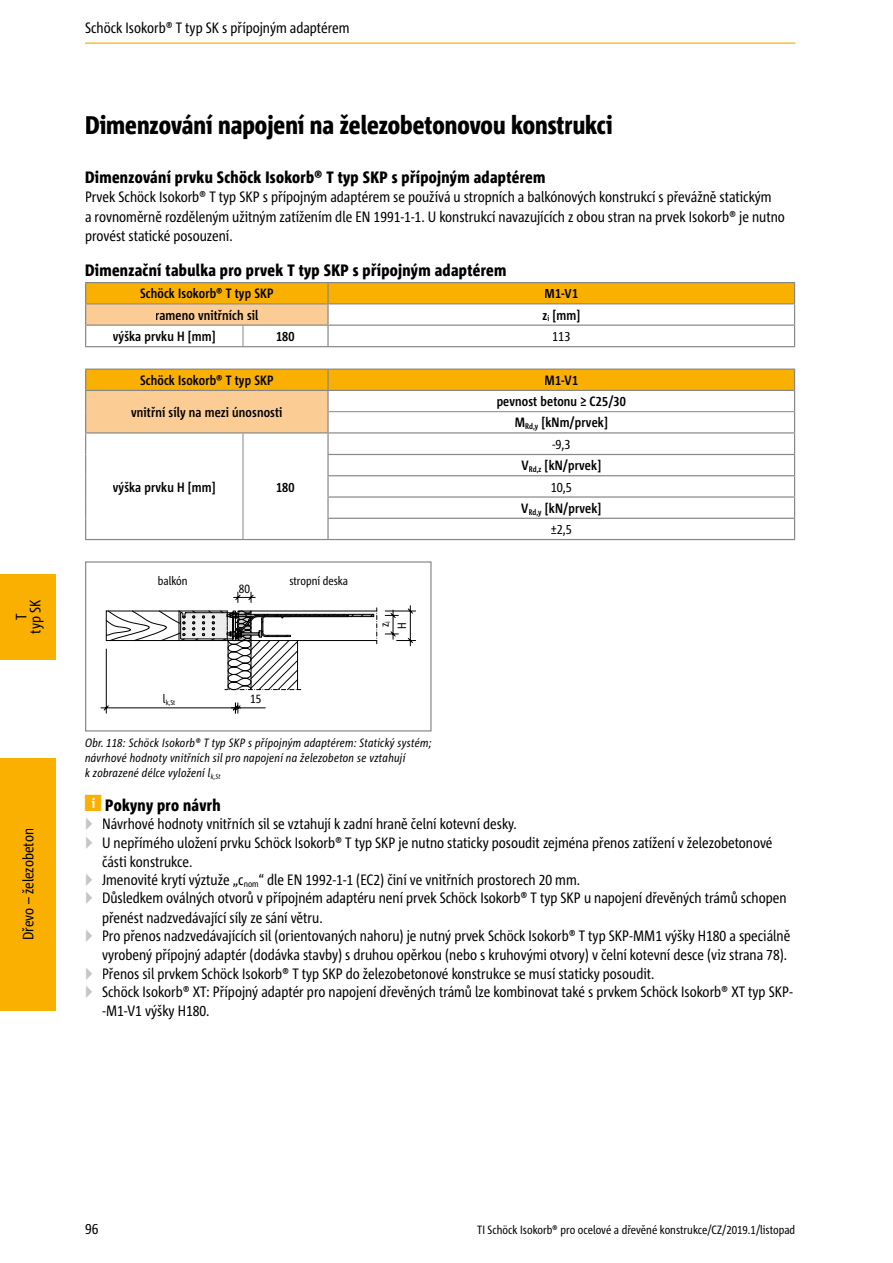
<style>
.page{position:relative;width:893px;height:1263px;background:#fff}
.page>*{position:absolute;margin:0;border:0;box-sizing:border-box;transform-origin:0 0}
.t1{font:800 condensed 25.5px "Corpid Schoeck";color:#000}
.t2{font:800 condensed 16.5px "Corpid Schoeck";letter-spacing:.02em;color:#000}
.t3{font:condensed 15px/18.1px "Corpid Schoeck";color:#000}
.t4{font:700 condensed 13.5px/21.3px "Corpid Schoeck";letter-spacing:.01em;color:#000;text-align:center}
.t5{font:condensed 13.5px "Corpid Schoeck";color:#000}
.t6{font:12.45px "Corpid Cd Schoeck";color:#000}
.t7{font:italic condensed 12px/15px "Corpid Schoeck";letter-spacing:.02em;color:#000}
.t8{font:condensed 12px "Corpid Schoeck";color:#000}
.t9{font:condensed 7.2px "Corpid Schoeck";color:#000}
.s1{font-weight:400}
.s2{color:#c6c6c6}
</style>
<div class="page">
<div style="left:0;top:758px;width:55px;height:252px;background:#f9b000"></div>
<div style="left:0;top:574px;width:55px;height:85px;background:#f9b000"></div>
<hr style="left:85px;top:43px;width:710px;height:1px;background:#f9b000">
<hr style="left:85px;top:282px;width:158px;height:1px;background:#878787">
<hr style="left:243px;top:282px;width:85px;height:1px;background:#878787">
<hr style="left:328px;top:282px;width:467px;height:1px;background:#878787">
<hr style="left:85px;top:346px;width:158px;height:1px;background:#878787">
<hr style="left:243px;top:346px;width:85px;height:1px;background:#878787">
<hr style="left:328px;top:346px;width:467px;height:1px;background:#878787">
<svg style="left:85px;top:283px;width:710px;height:63px"></svg>
<div style="left:140px;top:288px;width:133px;height:13px;background:#f9b000"></div>
<div style="left:545px;top:289px;width:32px;height:9px;background:#f9b000"></div>
<div style="left:156px;top:309px;width:102px;height:11px;background:#fbcc93"></div>
<hr style="left:85px;top:539px;width:158px;height:1px;background:#878787">
<hr style="left:243px;top:539px;width:85px;height:1px;background:#878787">
<hr style="left:328px;top:539px;width:467px;height:1px;background:#878787">
<svg style="left:85px;top:369px;width:710px;height:170px"></svg>
<div style="left:140px;top:375px;width:133px;height:13px;background:#f9b000"></div>
<div style="left:545px;top:376px;width:32px;height:9px;background:#f9b000"></div>
<div style="left:131px;top:406px;width:151px;height:14px;background:#fbcc93"></div>
<svg style="left:100px;top:591px;width:316px;height:123px"></svg>
<div style="left:85px;top:561px;width:347px;height:170px;border:1px solid #878787"></div>
<p class="t3" style="left:14px;top:634px;width:36px;line-height:14.1px;text-align:center;rotate:-90deg">T<br>typ SK</p>
<p class="t3" style="left:19px;top:940px;width:113px;rotate:-90deg">Dřevo – železobeton</p>
<p class="t3" style="left:85px;top:18px;width:266px">Schöck Isokorb® T typ SK s přípojným adaptérem</p>
<h1 class="t1" style="left:85px;top:109px;width:529px">Dimenzování napojení na železobetonovou konstrukci</h1>
<p class="t2" style="left:85px;top:167px;width:462px">Dimenzování prvku Schöck Isokorb® T typ SKP s přípojným adaptérem</p>
<p class="t3" style="left:85px;top:187px;width:701px;line-height:19.5px">Prvek Schöck Isokorb® T typ SKP s přípojným adaptérem se používá u stropních a balkónových konstrukcí s převážně statickým<br>a rovnoměrně rozděleným užitným zatížením dle EN 1991-1-1. U konstrukcí navazujících z obou stran na prvek Isokorb® je nutno provést statické posouzení.</p>
<p class="t2" style="left:85px;top:259px;width:423px">Dimenzační tabulka pro prvek T typ SKP s přípojným adaptérem</p>
<p class="t4" style="left:140px;top:283px;width:135px">Schöck Isokorb® T typ SKP</p>
<p class="t4" style="left:544px;top:283px;width:35px">M1-V1</p>
<p class="t4" style="left:155px;top:304px;width:105px">rameno vnitřních sil</p>
<p class="t4" style="left:542px;top:304px;width:39px">z<sub>i</sub> [mm]</p>
<p class="t4" style="left:113px;top:326px;width:104px">výška prvku H [mm]</p>
<p class="t4" style="left:276px;top:326px;width:20px">180</p>
<p class="t5" style="left:552px;top:328px;width:20px">113</p>
<p class="t4" style="left:140px;top:369px;width:135px">Schöck Isokorb® T typ SKP</p>
<p class="t4" style="left:544px;top:369px;width:35px">M1-V1</p>
<p class="t4" style="left:131px;top:401px;width:153px">vnitřní síly na mezi únosnosti</p>
<p class="t4" style="left:497px;top:391px;width:131px">pevnost betonu ≥ C25/30<br>M<sub>Rd,y</sub> [kNm/prvek]</p>
<p class="t4" style="left:113px;top:476px;width:104px">výška prvku H [mm]</p>
<p class="t4" style="left:276px;top:476px;width:20px">180</p>
<p class="t8" style="left:158px;top:573px;width:31px">balkón</p>
<p class="t9" style="left:163px;top:697px;width:14px"><sup>l</sup>k,St</p>
<p class="t6" style="left:239px;top:581px;width:13px">80</p>
<p class="t8" style="left:289px;top:573px;width:60px">stropní deska</p>
<p class="t6" style="left:250px;top:691px;width:13px">15</p>
<p class="t8" style="left:377px;top:627px;width:7px;rotate:-90deg">z<sub>i</sub></p>
<p class="t8" style="left:394px;top:629px;width:8px;rotate:-90deg">H</p>
<p class="t7" style="left:85px;top:735px;width:348px">Obr. 118: Schöck Isokorb® T typ SKP s přípojným adaptérem: Statický systém; návrhové hodnoty vnitřních sil pro napojení na železobeton se vztahují<br>k zobrazené délce vyložení l<sub>k,St</sub></p>
<p class="t4" style="left:521px;top:433px;width:82px"><span class="s1">-9,3<br></span>V<sub>Rd,z</sub> [kN/prvek]<br><span class="s1">10,5<br></span>V<sub>Rd,y</sub> [kN/prvek] <span class="s1">±2,5</span></p>
<p class="t2" style="left:105px;top:795px;width:117px">Pokyny pro návrh</p>
<p class="t3" style="left:85px;top:815px;width:689px"><span class="s2">▶</span> Návrhové hodnoty vnitřních sil se vztahují k zadní hraně čelní kotevní desky.<br><span class="s2">▶</span> U nepřímého uložení prvku Schöck Isokorb® T typ SKP je nutno staticky posoudit zejména přenos zatížení v železobetonové</p>
<p class="t3" style="left:85px;top:853px;width:703px;text-indent:17px">části konstrukce.<br><span class="s2">▶</span> Jmenovité krytí výztuže „c<sub>nom</sub>“ dle EN 1992-1-1 (EC2) činí ve vnitřních prostorech 20 mm.<br><span class="s2">▶</span> Důsledkem oválných otvorů v přípojném adaptéru není prvek Schöck Isokorb® T typ SKP u napojení dřevěných trámů schopen</p>
<p class="t3" style="left:85px;top:908px;width:707px;text-indent:17px">přenést nadzvedávající síly ze sání větru.<br><span class="s2">▶</span> Pro přenos nadzvedávajících sil (orientovaných nahoru) je nutný prvek Schöck Isokorb® T typ SKP-MM1 výšky H180 a speciálně</p>
<p class="t3" style="left:85px;top:946px;width:709px;text-indent:17px">vyrobený přípojný adaptér (dodávka stavby) s druhou opěrkou (nebo s kruhovými otvory) v čelní kotevní desce (viz strana 78). <span class="s2">▶</span> Přenos sil prvkem Schöck Isokorb® T typ SKP do železobetonové konstrukce se musí staticky posoudit.<br><span class="s2">▶</span> Schöck Isokorb® XT: Přípojný adaptér pro napojení dřevěných trámů lze kombinovat také s prvkem Schöck Isokorb® XT typ SKP-</p>
<p class="t3" style="left:102px;top:1002px;width:109px">-M1-V1 výšky H180.</p>
<p class="t3" style="left:85px;top:1220px;width:15px">96</p>
<p class="t8" style="left:477px;top:1222px;width:319px">TI Schöck Isokorb® pro ocelové a dřevěné konstrukce/CZ/2019.1/listopad</p>
</div>
